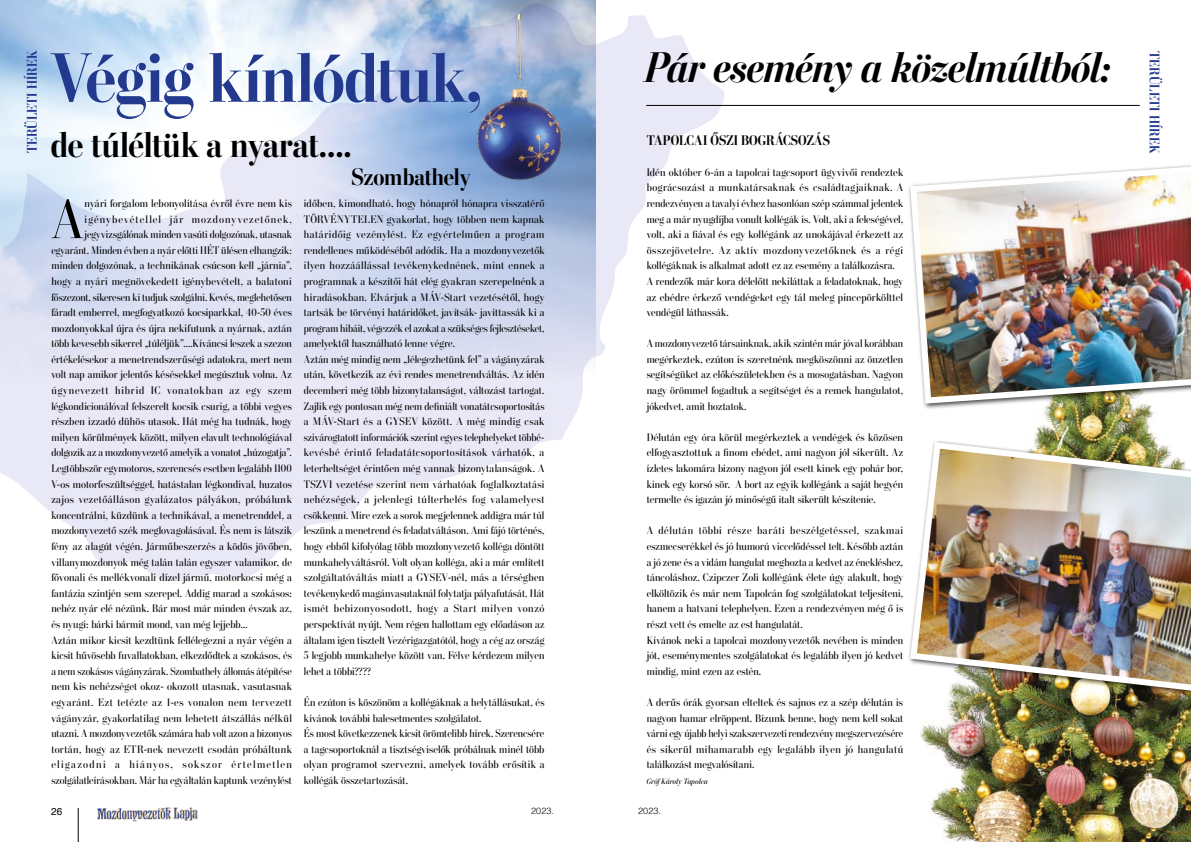
<style>
.page{position:relative;width:1191px;height:842px;background:#fff}
.page>*{position:absolute;margin:0;border:0;box-sizing:border-box;transform-origin:0 0}
.t1{font:700 70px "Stilson Display M";letter-spacing:-.005em;color:#22398e}
.t2{font:56px "Stilson Display M";color:#000}
.t3{font:italic 700 43px "Stilson Display M";color:#000}
.t4{font:700 36px "Stilson Display M";letter-spacing:-.005em;color:#000}
.t5{font:700 24px "Stilson Display M";letter-spacing:-.005em;color:#000}
.t6{font:700 14px "Stilson Display M";letter-spacing:.005em;color:#22398e}
.t7{font:700 14px "Stilson Display M";letter-spacing:.01em;color:#000}
.t8{font:11px/15.6px "Stilson Display M";letter-spacing:.015em;color:#000}
.t9{font:11px "Stilson Display M";letter-spacing:.04em;color:#000}
.t10{font:11px "Stilson Display M";letter-spacing:-.005em;color:#000}
.t11{font:11px "Stilson Display M";letter-spacing:.065em;color:#000}
.t12{font:11px "Stilson Display M";letter-spacing:.12em;color:#000}
.t13{font:11px "Stilson Display M";letter-spacing:.095em;color:#000}
.t14{font:10px "Helvetica";color:#000}
.t15{font:300 9px "Helvetica";letter-spacing:.02em;color:#000}
.t16{font:italic 8px "Stilson Display M";letter-spacing:.02em;color:#000}
</style>
<div class="page">
<hr style="left:78px;top:808px;width:1px;height:34px;background:#000">
<img style="left:97px;top:807px;width:101px;height:15px">
<svg style="left:0;top:3px;width:726px;height:578px"></svg>
<img style="left:0;top:0;width:595px;height:378px">
<img style="left:920px;top:410px;width:271px;height:432px">
<hr style="left:646px;top:105px;width:493px;height:1px;background:#000">
<img style="left:909px;top:439px;width:282px;height:255px">
<img style="left:908px;top:165px;width:283px;height:242px">
<img style="left:461px;top:15px;width:119px;height:176px">
<p class="t6" style="left:24px;top:153px;width:104px;rotate:-90deg">TERÜLETI HÍREK</p>
<h1 class="t1" style="left:51px;top:37px;width:433px">Végig kínlódtuk,</h1>
<h3 class="t3" style="left:646px;top:43px;width:467px">Pár esemény a közelmúltból:</h3>
<h3 class="t4" style="left:51px;top:124px;width:302px">de túléltük a nyarat….</h3>
<h3 class="t5" style="left:351px;top:163px;width:120px">Szombathely</h3>
<p class="t7" style="left:646px;top:132px;width:185px">TAPOLCAI ŐSZI BOGRÁCSOZÁS</p>
<p class="t8" style="left:646px;top:164px;width:258px">Idén október 6-án a tapolcai tagcsoport ügyvivői rendeztek bográcsozást a munkatársaknak és családtagjaiknak. A rendezvényen a tavalyi évhez hasonlóan szép számmal jelentek meg a már nyugdíjba vonult kollégák is. Volt, aki a feleségével, volt, aki a fiával és egy kollégánk az unokájával érkezett az összejövetelre. Az aktív mozdonyvezetőknek és a régi kollégáknak is alkalmat adott ez az esemény a találkozásra.<br>A rendezők már kora délelőtt nekiláttak a feladatoknak, hogy az ebédre érkező vendégeket egy tál meleg pincepörkölttel vendégül láthassák.</p>
<p class="t8" style="left:646px;top:336px;width:258px;text-align:justify">A mozdonyvezető társainknak, akik szintén már jóval korábban megérkeztek, ezúton is szeretnénk megköszönni az önzetlen segítségüket az előkészületekben és a mosogatásban. Nagyon nagy örömmel fogadtuk a segítséget és a remek hangulatot, jókedvet, amit hoztatok.</p>
<p class="t8" style="left:646px;top:429px;width:258px;text-align:justify">Délután egy óra körül megérkeztek a vendégek és közösen elfogyasztottuk a finom ebédet, ami nagyon jól sikerült. Az ízletes lakomára bizony nagyon jól esett kinek egy pohár bor, kinek egy korsó sör. A bort az egyik kollégánk a saját hegyén termelte és igazán jó minőségű italt sikerült készítenie.</p>
<p class="t8" style="left:646px;top:523px;width:258px">A délután többi része baráti beszélgetéssel, szakmai eszmecserékkel és jó humorú viccelődéssel telt. Később aztán a jó zene és a vidám hangulat meghozta a kedvet az énekléshez, táncoláshoz. Czipczer Zoli kollégánk élete úgy alakult, hogy elköltözik és már nem Tapolcán fog szolgálatokat teljesíteni, hanem a hatvani telephelyen. Ezen a rendezvényen még ő is részt vett és emelte az est hangulatát.<br>Kívánok neki a tapolcai mozdonyvezetők nevében is minden jót, eseménymentes szolgálatokat és legalább ilyen jó kedvet mindig, mint ezen az estén.</p>
<p class="t8" style="left:646px;top:694px;width:258px;text-align:justify">A derűs órák gyorsan elteltek és sajnos ez a szép délután is nagyon hamar elröppent. Bízunk benne, hogy nem kell sokat várni egy újabb helyi szakszervezeti rendezvény megszervezésére és sikerül mihamarabb egy legalább ilyen jó hangulatú találkozást megvalósítani.</p>
<p class="t16" style="left:646px;top:776px;width:63px">Gróf Károly Tapolca</p>
<h2 class="t2" style="left:52px;top:187px;width:33px">A</h2>
<p class="t8" style="left:85px;top:195px;width:209px">nyári forgalom lebonyolítása évről évre nem kis</p>
<p class="t8" style="left:304px;top:195px;width:242px">időben, kimondható, hogy hónapról hónapra visszatérő TÖRVÉNYTELEN gyakorlat, hogy többen nem kapnak határidőig vezénylést. Ez egyértelműen a program rendellenes működéséből adódik. Ha a mozdonyvezetők ilyen hozzáállással tevékenykednének, mint ennek a programnak a készítői hát elég gyakran szerepelnénk a híradásokban. Elvárjuk a MÁV-Start vezetésétől, hogy tartsák be törvényi határidőket, javítsák- javíttassák ki a program hibáit, végezzék el azokat a szükséges fejlesztéseket, amelyektől használható lenne végre.<br>Aztán még mindig nem „lélegezhetünk fel” a vágányzárak után, következik az évi rendes menetrendváltás. Az idén decemberi még több bizonytalanságot, változást tartogat.<br>Zajlik egy pontosan még nem definiált vonatátcsoportosítás a MÁV-Start és a GYSEV között. A még mindig csak szivárogtatott információk szerint egyes telephelyeket többé&shy;kevésbé érintő feladatátcsoportosítások várhatók, a leterheltséget érintően még vannak bizonytalanságok. A TSZVI vezetése szerint nem várhatóak foglalkoztatási nehézségek, a jelenlegi túlterhelés fog valamelyest csökkenni. Mire ezek a sorok megjelennek addigra már túl leszünk a menetrend és feladatváltáson. Ami fájó történés, hogy ebből kifolyólag több mozdonyvezető kolléga döntött munkahelyváltásról. Volt olyan kolléga, aki a már említett szolgáltatóváltás miatt a GYSEV-nél, más a térségben tevékenykedő magánvasutaknál folytatja pályafutását. Hát ismét bebizonyosodott, hogy a Start milyen vonzó perspektívát nyújt. Nem régen hallottam egy előadáson az általam igen tisztelt Vezérigazgatótól, hogy a cég az ország 5 legjobb munkahelye között van. Félve kérdezem milyen lehet a többi????</p>
<p class="t8" style="left:304px;top:694px;width:242px">Én ezúton is köszönöm a kollégáknak a helytállásukat, és kívánok további balesetmentes szolgálatot.<br>És most következzenek kicsit örömtelibb hírek. Szerencsére a tagcsoportoknál a tisztségviselők próbálnak minél több olyan programot szervezni, amelyek tovább erősítik a kollégák összetartozását.</p>
<p class="t13" style="left:85px;top:212px;width:209px">igénybevétellel jár mozdonyvezetőnek,</p>
<p class="t8" style="left:85px;top:227px;width:209px">jegyvizsgálónak minden vasúti dolgozónak, utasnak</p>
<p class="t8" style="left:51px;top:242px;width:242px">egyaránt. Minden évben a nyár előtti HÉT ülésen elhangzik:</p>
<p class="t8" style="left:51px;top:258px;width:242px">minden dolgozónak, a technikának csúcson kell „járnia”,</p>
<p class="t8" style="left:51px;top:273px;width:242px">hogy a nyári megnövekedett igénybevételt, a balatoni</p>
<p class="t10" style="left:51px;top:290px;width:242px">főszezont, sikeresen ki tudjuk szolgálni. Kevés, meglehetősen</p>
<p class="t8" style="left:51px;top:305px;width:242px">fáradt emberrel, megfogyatkozó kocsiparkkal, 40-50 éves</p>
<p class="t8" style="left:51px;top:320px;width:242px">mozdonyokkal újra és újra nekifutunk a nyárnak, aztán</p>
<p class="t8" style="left:51px;top:336px;width:242px">több kevesebb sikerrel „túléljük”….Kíváncsi leszek a szezon</p>
<p class="t8" style="left:51px;top:351px;width:242px">értékelésekor a menetrendszerűségi adatokra, mert nem</p>
<p class="t8" style="left:51px;top:367px;width:242px">volt nap amikor jelentős késésekkel megúsztuk volna. Az</p>
<p class="t11" style="left:51px;top:384px;width:242px">úgynevezett hibrid IC vonatokban az egy szem</p>
<p class="t8" style="left:51px;top:398px;width:242px">légkondicionálóval felszerelt kocsik csurig, a többi vegyes</p>
<p class="t8" style="left:51px;top:414px;width:242px">részben izzadó dühös utasok. Hát még ha tudnák, hogy</p>
<p class="t8" style="left:51px;top:429px;width:242px">milyen körülmények között, milyen elavult technológiával</p>
<p class="t8" style="left:51px;top:445px;width:242px">dolgozik az a mozdonyvezető amelyik a vonatot „húzogatja”.</p>
<p class="t8" style="left:51px;top:461px;width:242px">Legtöbbször egymotoros, szerencsés esetben legalább 1100</p>
<p class="t8" style="left:51px;top:476px;width:242px">V-os motorfeszültséggel, hatástalan légkondival, huzatos</p>
<p class="t9" style="left:51px;top:493px;width:242px">zajos vezetőálláson gyalázatos pályákon, próbálunk</p>
<p class="t8" style="left:51px;top:507px;width:242px">koncentrálni, küzdünk a technikával, a menetrenddel, a</p>
<p class="t8" style="left:51px;top:523px;width:242px">mozdonyvezető szék meglovagolásával. És nem is látszik</p>
<p class="t8" style="left:51px;top:538px;width:242px">fény az alagút végén. Járműbeszerzés a ködös jövőben,</p>
<p class="t8" style="left:51px;top:554px;width:242px">villanymozdonyok még talán talán egyszer valamikor, de</p>
<p class="t8" style="left:51px;top:570px;width:242px">fővonali és mellékvonali dízel jármű, motorkocsi még a</p>
<p class="t8" style="left:51px;top:585px;width:242px">fantázia szintjén sem szerepel. Addig marad a szokásos:</p>
<p class="t8" style="left:51px;top:601px;width:242px">nehéz nyár elé nézünk. Bár most már minden évszak az,</p>
<p class="t8" style="left:51px;top:616px;width:198px">és nyugi: bárki bármit mond, van még lejjebb…</p>
<p class="t8" style="left:51px;top:632px;width:242px">Aztán mikor kicsit kezdtünk fellélegezni a nyár végén a</p>
<p class="t8" style="left:51px;top:648px;width:242px">kicsit hűvösebb fuvallatokban, elkezdődtek a szokásos, és</p>
<p class="t8" style="left:51px;top:663px;width:242px">a nem szokásos vágányzárak. Szombathely állomás átépítése</p>
<p class="t8" style="left:51px;top:679px;width:242px">nem kis nehézséget okoz- okozott utasnak, vasutasnak</p>
<p class="t9" style="left:51px;top:696px;width:242px">egyaránt. Ezt tetézte az 1-es vonalon nem tervezett</p>
<p class="t8" style="left:51px;top:710px;width:242px">vágányzár, gyakorlatilag nem lehetett átszállás nélkül</p>
<p class="t8" style="left:51px;top:726px;width:242px">utazni. A mozdonyvezetők számára hab volt azon a bizonyos</p>
<p class="t8" style="left:51px;top:741px;width:242px">tortán, hogy az ETR-nek nevezett csodán próbáltunk</p>
<p class="t12" style="left:51px;top:758px;width:242px">eligazodni a hiányos, sokszor értelmetlen</p>
<p class="t8" style="left:51px;top:772px;width:242px">szolgálatleírásokban. Már ha egyáltalán kaptunk vezénylést</p>
<p class="t14" style="left:51px;top:804px;width:13px">26</p>
<p class="t15" style="left:531px;top:803px;width:25px">2023.</p>
<p class="t15" style="left:638px;top:803px;width:25px">2023.</p>
<p class="t6" style="left:1162px;top:51px;width:104px;rotate:90deg">TERÜLETI HÍREK</p>
</div>
